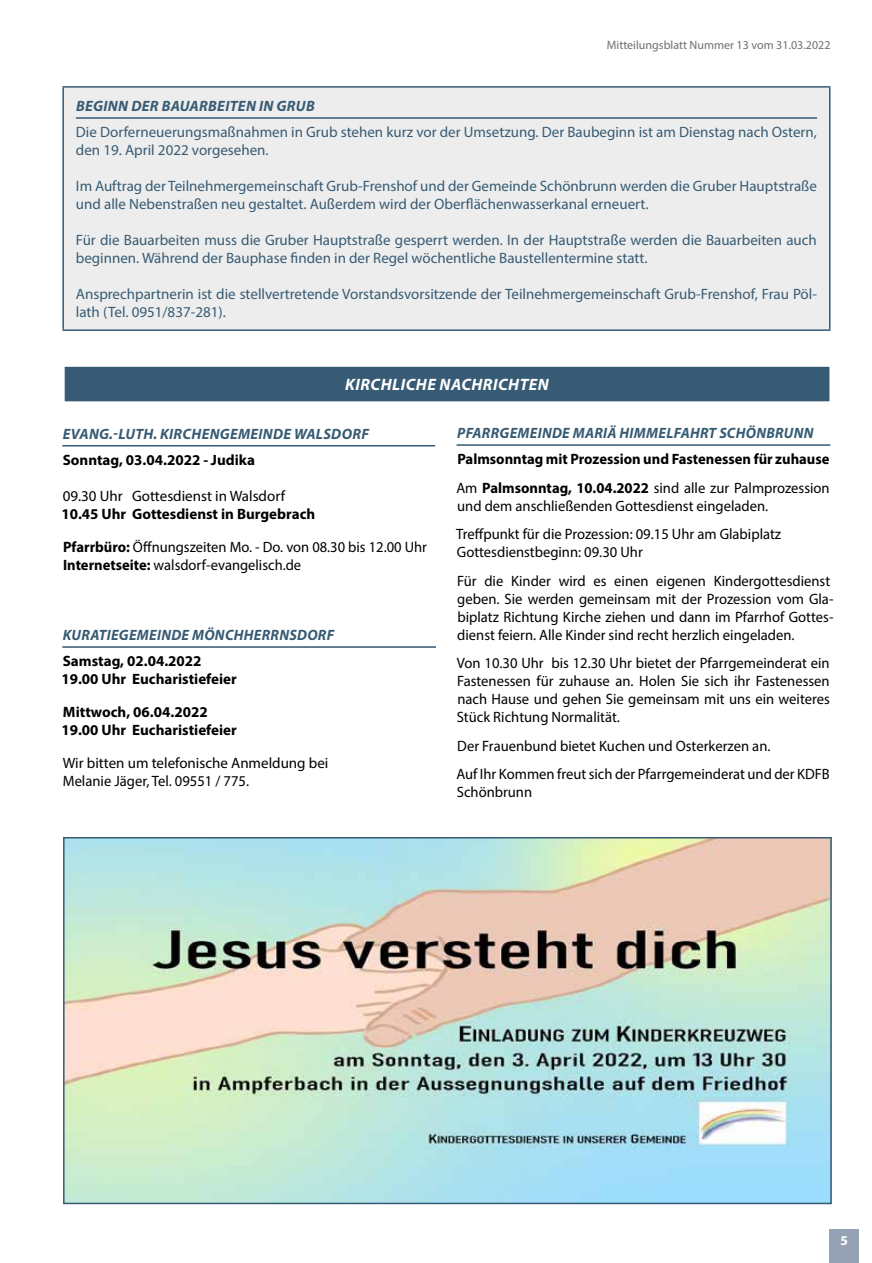
<style>
.page{position:relative;width:872px;height:1263px;background:#fff}
.page>*{position:absolute;margin:0;border:0;box-sizing:border-box;transform-origin:0 0}
.t1{font:italic 700 16.5px "Myriad Pro";letter-spacing:.03em;color:#fff}
.t2{font:15px/18px "Myriad Pro";color:#000}
.t3{font:15px/18px "Myriad Pro";color:#375b74}
.t4{font:700 15px/18px "Myriad Pro";color:#000}
.t5{font:italic 700 15px "Myriad Pro";letter-spacing:.02em;color:#375b74}
.t6{font:700 13.5px "Myriad Pro";color:#fff}
.t7{font:12px "Myriad Pro";color:#706f6f}
.s1{font-weight:700}
.s2{font-weight:400}
</style>
<div class="page">
<div style="left:65px;top:367px;width:764px;height:34px;background:#375b74"></div>
<hr style="left:62px;top:646px;width:374px;height:2px;background:#375b74">
<hr style="left:62px;top:445px;width:373px;height:1px;background:#375b74">
<img style="left:66px;top:840px;width:762px;height:361px">
<div style="left:63px;top:837px;width:768px;height:367px;border:2px solid #375b74"></div>
<hr style="left:456px;top:444px;width:374px;height:2px;background:#375b74">
<div style="left:63px;top:87px;width:766px;height:243px;background:#ededed"></div>
<hr style="left:62px;top:88px;width:2px;height:241px;background:#375b74">
<hr style="left:62px;top:86px;width:768px;height:2px;background:#375b74">
<hr style="left:829px;top:88px;width:1px;height:241px;background:#375b74">
<hr style="left:62px;top:329px;width:768px;height:2px;background:#375b74">
<hr style="left:76px;top:117px;width:741px;height:2px;background:#375b74">
<div style="left:829px;top:1229px;width:30px;height:34px;background:#95a2b3"></div>
<p class="t7" style="left:607px;top:38px;width:225px">Mitteilungsblatt Nummer 13 vom 31.03.2022</p>
<p class="t5" style="left:76px;top:96px;width:240px">BEGINN DER BAUARBEITEN IN GRUB</p>
<p class="t3" style="left:76px;top:123px;width:742px">Die Dorferneuerungsmaßnahmen in Grub stehen kurz vor der Umsetzung. Der Baubeginn ist am Dienstag nach Ostern, den 19. April 2022 vorgesehen.</p>
<p class="t3" style="left:76px;top:177px;width:742px">Im Auftrag der Teilnehmergemeinschaft Grub-Frenshof und der Gemeinde Schönbrunn werden die Gruber Hauptstraße und alle Nebenstraßen neu gestaltet. Außerdem wird der Oberflächenwasserkanal erneuert.</p>
<p class="t3" style="left:76px;top:231px;width:742px">Für die Bauarbeiten muss die Gruber Hauptstraße gesperrt werden. In der Hauptstraße werden die Bauarbeiten auch beginnen. Während der Bauphase finden in der Regel wöchentliche Baustellentermine statt.</p>
<p class="t3" style="left:76px;top:285px;width:742px">Ansprechpartnerin ist die stellvertretende Vorstandsvorsitzende der Teilnehmergemeinschaft Grub-Frenshof, Frau Pöl&shy;lath (Tel. 0951/837-281).</p>
<p class="t1" style="left:345px;top:374px;width:205px">KIRCHLICHE NACHRICHTEN</p>
<p class="t5" style="left:63px;top:424px;width:307px">EVANG.-LUTH. KIRCHENGEMEINDE WALSDORF</p>
<p class="t4" style="left:63px;top:451px;width:194px">Sonntag, 03.04.2022 - Judika</p>
<p class="t2" style="left:63px;top:487px;width:224px">09.30 Uhr Gottesdienst in Walsdorf</p>
<p class="t4" style="left:61px;top:505px;width:255px">10.45 Uhr Gottesdienst in Burgebrach</p>
<p class="t2" style="left:63px;top:538px;width:365px"><span class="s1">Pfarrbüro:</span> Öffnungszeiten Mo. - Do. von 08.30 bis 12.00 Uhr<br><span class="s1">Internetseite:</span> walsdorf-evangelisch.de</p>
<p class="t5" style="left:63px;top:625px;width:273px">KURATIEGEMEINDE MÖNCHHERRNSDORF</p>
<p class="t4" style="left:61px;top:652px;width:177px">Samstag, 02.04.2022<br>19.00 Uhr Eucharistiefeier</p>
<p class="t4" style="left:61px;top:703px;width:177px">Mittwoch, 06.04.2022<br>19.00 Uhr Eucharistiefeier</p>
<p class="t2" style="left:63px;top:754px;width:267px">Wir bitten um telefonische Anmeldung bei<br>Melanie Jäger, Tel. 09551 / 775.</p>
<p class="t5" style="left:457px;top:423px;width:358px">PFARRGEMEINDE MARIÄ HIMMELFAHRT SCHÖNBRUNN</p>
<p class="t4" style="left:456px;top:445px;width:375px;line-height:28.5px">Palmsonntag mit Prozession und Fastenessen für zuhause<br><span class="s2">Am</span> Palmsonntag, 10.04.2022 <span class="s2">sind alle zur Palmprozession</span></p>
<p class="t2" style="left:456px;top:491px;width:326px;line-height:28.5px">und dem anschließenden Gottesdienst eingeladen.<br>Treffpunkt für die Prozession: 09.15 Uhr am Glabiplatz</p>
<p class="t2" style="left:457px;top:538px;width:375px;line-height:28.5px">Gottesdienstbeginn: 09.30 Uhr<br>Für die Kinder wird es einen eigenen Kindergottesdienst</p>
<p class="t2" style="left:457px;top:590px;width:378px;text-align:justify">geben. Sie werden gemeinsam mit der Prozession vom Gla&shy;biplatz Richtung Kirche ziehen und dann im Pfarrhof Gottes&shy;dienst feiern. Alle Kinder sind recht herzlich eingeladen.</p>
<p class="t2" style="left:457px;top:654px;width:374px;text-align:justify">Von 10.30 Uhr bis 12.30 Uhr bietet der Pfarrgemeinderat ein Fastenessen für zuhause an. Holen Sie sich ihr Fastenessen nach Hause und gehen Sie gemeinsam mit uns ein weiteres Stück Richtung Normalität.</p>
<p class="t2" style="left:456px;top:731px;width:375px;line-height:28.5px">Der Frauenbund bietet Kuchen und Osterkerzen an.<br>Auf Ihr Kommen freut sich der Pfarrgemeinderat und der KDFB</p>
<p class="t2" style="left:457px;top:783px;width:77px">Schönbrunn</p>
<p class="t6" style="left:840px;top:1231px;width:9px">5</p>
</div>
